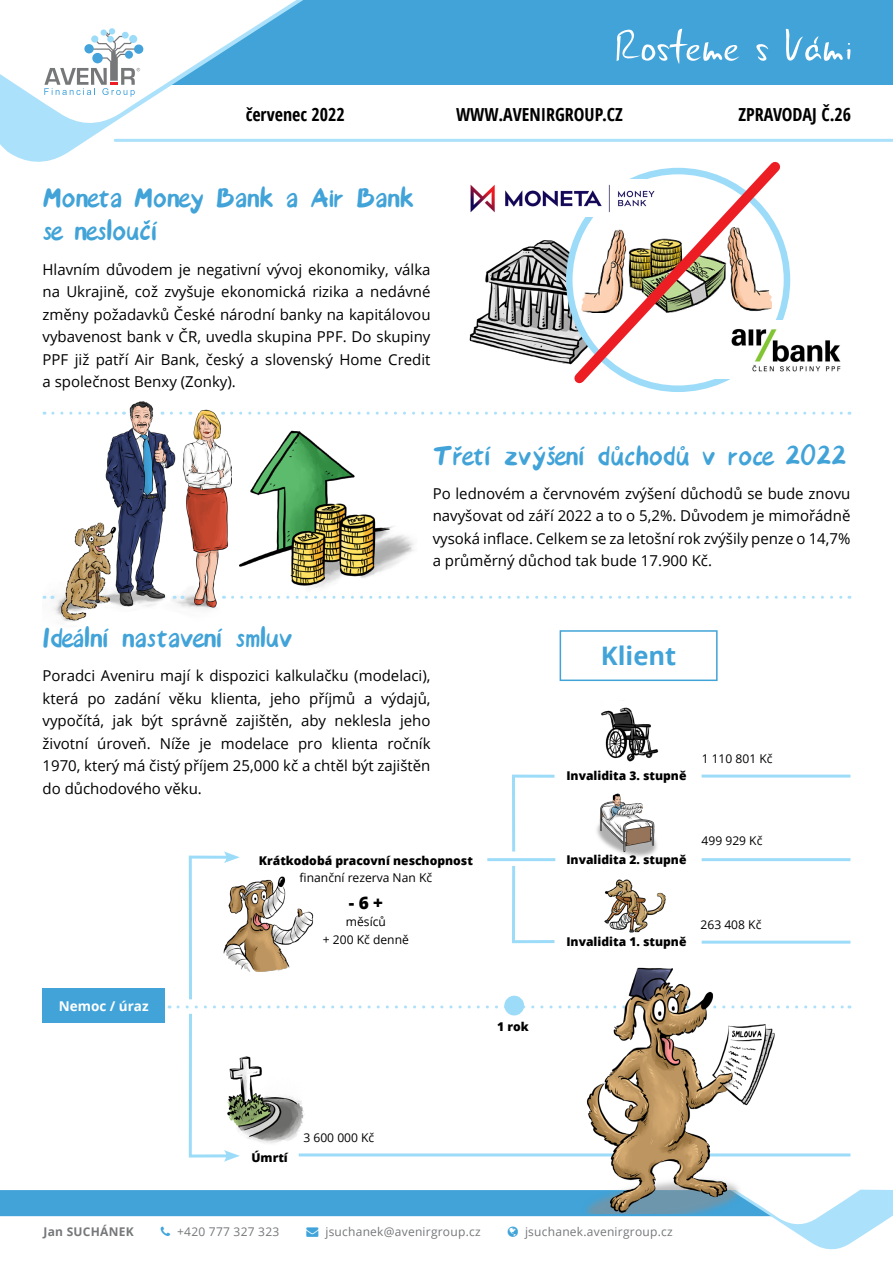
<style>
.page{position:relative;width:893px;height:1263px;background:#fff}
.page>*{position:absolute;margin:0;border:0;box-sizing:border-box;transform-origin:0 0}
.t1{font:36px/33px "Avenir Font";letter-spacing:-.01em;color:#41a3d8}
.t2{font:700 25.5px "Open Sans";color:#41a3d8}
.t3{font:700 condensed 18px "Open Sans";color:#000}
.t4{font:800 17.25px "Open Sans";color:#000}
.t5{font:15px/22.5px "Open Sans";color:#000;text-align:justify}
.t6{font:700 13.5px "Open Sans";color:#fff}
.t7{font:800 12.15px "Open Sans";color:#000}
.t8{font:12.15px/17.2px "Open Sans";color:#000;text-align:center}
.t9{font:12px "Open Sans";letter-spacing:.02em;color:#757779}
.t10{font:700 12px "Open Sans";letter-spacing:.02em;color:#757779}
.s1{color:#40a4da}
</style>
<div class="page">
<div style="left:22px;top:0;width:871px;height:85px;background:#41a3d8"></div>
<svg style="left:0;top:0;width:328px;height:162px"></svg>
<svg style="left:617px;top:29px;width:123px;height:35px"></svg>
<svg style="left:756px;top:44px;width:13px;height:17px"></svg>
<svg style="left:786px;top:29px;width:64px;height:32px"></svg>
<svg style="left:0;top:0;width:302px;height:129px"></svg>
<hr style="left:115px;top:139px;width:778px;height:3px;background:#abe1fa">
<img style="left:469px;top:240px;width:96px;height:124px">
<img style="left:789px;top:340px;width:52px;height:32px">
<img style="left:43px;top:401px;width:183px;height:221px">
<svg style="left:421px;top:412px;width:429px;height:3px"></svg>
<svg style="left:53px;top:412px;width:72px;height:3px"></svg>
<svg style="left:171px;top:412px;width:20px;height:3px"></svg>
<svg style="left:233px;top:596px;width:617px;height:3px"></svg>
<svg style="left:44px;top:596px;width:9px;height:3px"></svg>
<svg style="left:174px;top:596px;width:9px;height:3px"></svg>
<img style="left:222px;top:411px;width:193px;height:185px">
<svg style="left:565px;top:161px;width:224px;height:231px"></svg>
<img style="left:470px;top:180px;width:187px;height:36px">
<svg style="left:178px;top:774px;width:672px;height:388px"></svg>
<hr style="left:299px;top:1153px;width:551px;height:3px;background:#9ddcf9">
<hr style="left:487px;top:858px;width:68px;height:3px;background:#9ddcf9">
<hr style="left:702px;top:858px;width:148px;height:3px;background:#9ddcf9">
<hr style="left:702px;top:774px;width:148px;height:3px;background:#9ddcf9">
<hr style="left:702px;top:941px;width:148px;height:3px;background:#9ddcf9">
<div style="left:504px;top:996px;width:20px;height:19px;background:#9ddcf9;border-radius:50%"></div>
<div style="left:43px;top:988px;width:122px;height:35px;background:#41a3d8"></div>
<div style="left:560px;top:630px;width:158px;height:51px;border:2px solid #41a3d8"></div>
<img style="left:196px;top:852px;width:143px;height:133px">
<img style="left:218px;top:1047px;width:91px;height:100px">
<img style="left:601px;top:707px;width:58px;height:55px">
<img style="left:592px;top:793px;width:67px;height:66px">
<img style="left:596px;top:876px;width:74px;height:61px">
<img style="left:566px;top:961px;width:213px;height:228px">
<svg style="left:0;top:1189px;width:893px;height:61px"></svg>
<p class="t3" style="left:246px;top:101px;width:101px">červenec 2022</p>
<p class="t3" style="left:456px;top:101px;width:168px">WWW.AVENIRGROUP.CZ</p>
<p class="t3" style="left:738px;top:101px;width:114px">ZPRAVODAJ Č.26</p>
<h1 class="t1" style="left:43px;top:182px;width:373px">Moneta Money Bank a Air Bank se nesloučí</h1>
<p class="t5" style="left:43px;top:258px;width:389px">Hlavním důvodem je negativní vývoj ekonomiky, válka na Ukrajině, což zvyšuje ekonomická rizika a nedávné změny požadavků České národní banky na kapitálovou vybavenost bank v ČR, uvedla skupina PPF. Do skupiny PPF již patří Air Bank, český a slovenský Home Credit a společnost Benxy (Zonky).</p>
<h1 class="t1" style="left:433px;top:440px;width:415px">Třetí zvýšení důchodů v roce 2022</h1>
<h1 class="t1" style="left:43px;top:623px;width:252px">Ideální nastavení smluv</h1>
<p class="t5" style="left:433px;top:481px;width:419px">Po lednovém a červnovém zvýšení důchodů se bude znovu navyšovat od září 2022 a to o 5,2%. Důvodem je mimořádně vysoká inflace. Celkem se za letošní rok zvýšily penze o 14,7% a průměrný důchod tak bude 17.900 Kč.</p>
<h2 class="t2" style="left:601px;top:638px;width:77px">Klient</h2>
<p class="t5" style="left:43px;top:664px;width:389px">Poradci Aveniru mají k dispozici kalkulačku (modelaci), která po zadání věku klienta, jeho příjmů a výdajů, vypočítá, jak být správně zajištěn, aby neklesla jeho životní úroveň. Níže je modelace pro klienta ročník 1970, který má čistý příjem 25,000 kč a chtěl být zajištěn do důchodového věku.</p>
<p class="t6" style="left:59px;top:996px;width:91px">Nemoc / úraz</p>
<p class="t7" style="left:259px;top:851px;width:216px">Krátkodobá pracovní neschopnost</p>
<p class="t8" style="left:300px;top:869px;width:134px">finanční rezerva Nan Kč</p>
<p class="t4" style="left:349px;top:890px;width:36px">- 6 +</p>
<p class="t8" style="left:323px;top:913px;width:87px">měsíců<br>+ 200 Kč denně</p>
<p class="t7" style="left:497px;top:1017px;width:33px">1 rok</p>
<p class="t7" style="left:566px;top:766px;width:122px">Invalidita 3. stupně</p>
<p class="t8" style="left:702px;top:749px;width:72px">1 110 801 Kč</p>
<p class="t7" style="left:566px;top:850px;width:122px">Invalidita 2. stupně</p>
<p class="t8" style="left:702px;top:832px;width:62px">499 929 Kč</p>
<p class="t7" style="left:566px;top:933px;width:122px">Invalidita 1. stupně</p>
<p class="t8" style="left:700px;top:916px;width:62px">263 408 Kč</p>
<p class="t7" style="left:251px;top:1148px;width:38px">Úmrtí</p>
<p class="t8" style="left:303px;top:1129px;width:72px">3 600 000 Kč</p>
<p class="t10" style="left:44px;top:1223px;width:92px">Jan SUCHÁNEK</p>
<p class="t9" style="left:177px;top:1223px;width:104px">+420 777 327 323</p>
<p class="t9" style="left:306px;top:1223px;width:176px"><span class="s1">→</span> jsuchanek@avenirgroup.cz</p>
<p class="t9" style="left:525px;top:1223px;width:149px">jsuchanek.avenirgroup.cz</p>
</div>
